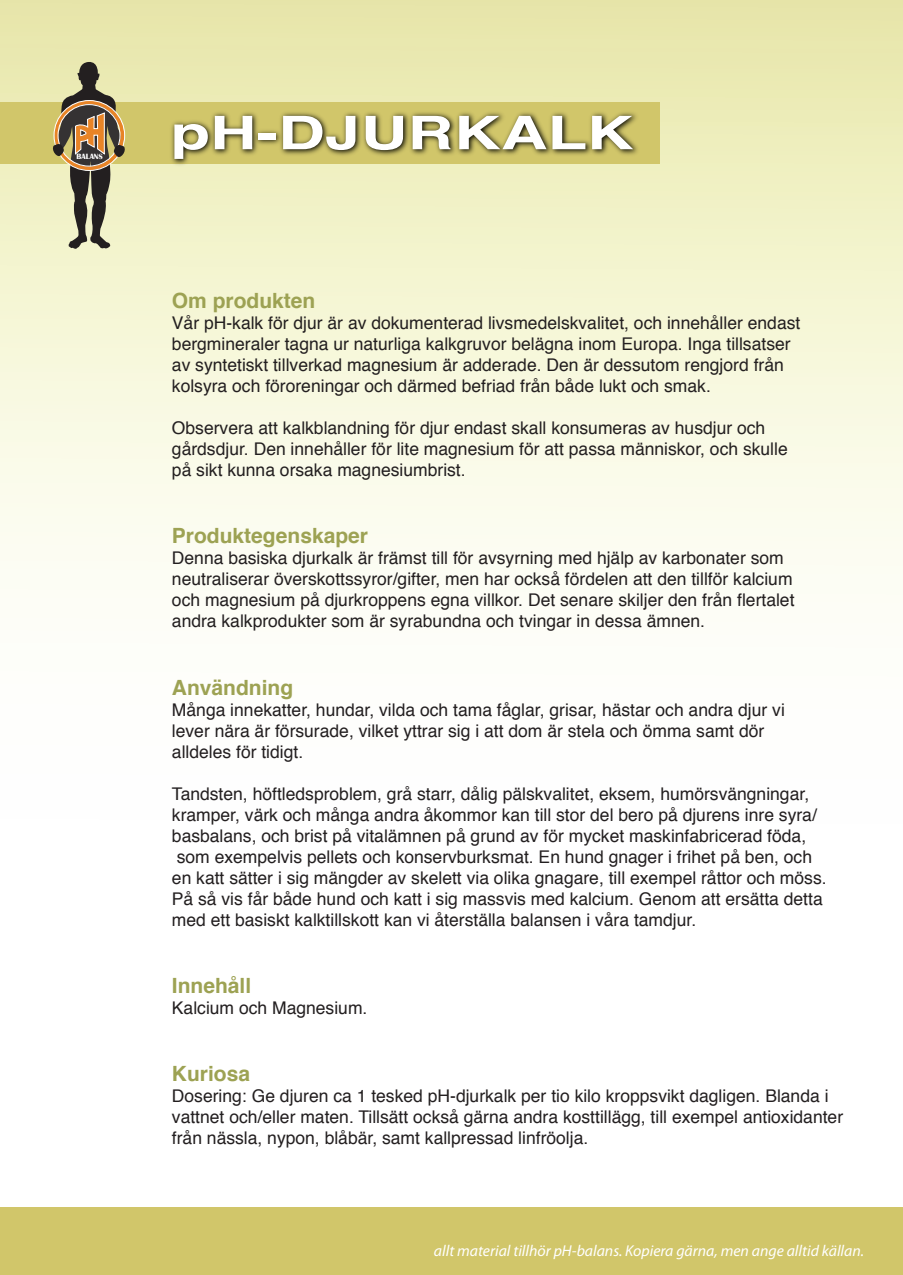
<style>
.page{position:relative;width:903px;height:1275px;background:#fff}
.page>*{position:absolute;margin:0;border:0;box-sizing:border-box;transform-origin:0 0}
.t1{font:700 21px "Helvetica";color:#9da253}
.t2{font:17.5px/21px "Helvetica";color:#231f20}
.t3{font:italic 15.75px "Myriad Pro";color:#fff}
.t4{font:700 7.88px "Britannic";color:#fff}
</style>
<div class="page">
<div style="left:0;top:0;width:903px;height:968px;background:linear-gradient(to bottom,#ececb4,#fff)"></div>
<div style="left:0;top:1208px;width:903px;height:67px;background:#d1c66a"></div>
<div style="left:0;top:102px;width:659px;height:62px;background:#d1c66a"></div>
<img style="left:168px;top:112px;width:474px;height:56px">
<svg style="left:174px;top:124px;width:34px;height:35px"></svg>
<svg style="left:215px;top:116px;width:37px;height:33px"></svg>
<div style="left:258px;top:133px;width:18px;height:6px;background:#fff"></div>
<svg style="left:283px;top:116px;width:72px;height:34px"></svg>
<svg style="left:366px;top:116px;width:37px;height:34px"></svg>
<svg style="left:413px;top:116px;width:37px;height:33px"></svg>
<svg style="left:459px;top:116px;width:87px;height:33px"></svg>
<svg style="left:552px;top:116px;width:33px;height:33px"></svg>
<svg style="left:592px;top:116px;width:41px;height:33px"></svg>
<svg style="left:51px;top:61px;width:76px;height:188px;background:#a69c79"></svg>
<p class="t4" style="left:77px;top:152px;width:28px">BALANS</p>
<p class="t1" style="left:172px;top:284px;width:145px">Om produkten</p>
<p class="t2" style="left:172px;top:313px;width:630px">Vår pH-kalk för djur är av dokumenterad livsmedelskvalitet, och innehåller endast bergmineraler tagna ur naturliga kalkgruvor belägna inom Europa. Inga tillsatser av syntetiskt tillverkad magnesium är adderade. Den är dessutom rengjord från kolsyra och föroreningar och därmed befriad från både lukt och smak.</p>
<p class="t2" style="left:172px;top:418px;width:617px">Observera att kalkblandning för djur endast skall konsumeras av husdjur och gårdsdjur. Den innehåller för lite magnesium för att passa människor, och skulle på sikt kunna orsaka magnesiumbrist.</p>
<p class="t1" style="left:172px;top:519px;width:198px">Produktegenskaper</p>
<p class="t2" style="left:172px;top:548px;width:624px">Denna basiska djurkalk är främst till för avsyrning med hjälp av karbonater som neutraliserar överskottssyror/gifter, men har också fördelen att den tillför kalcium och magnesium på djurkroppens egna villkor. Det senare skiljer den från flertalet andra kalkprodukter som är syrabundna och tvingar in dessa ämnen.</p>
<p class="t1" style="left:172px;top:670px;width:123px">Användning</p>
<p class="t2" style="left:172px;top:699px;width:614px">Många innekatter, hundar, vilda och tama fåglar, grisar, hästar och andra djur vi lever nära är försurade, vilket yttrar sig i att dom är stela och ömma samt dör alldeles för tidigt.</p>
<p class="t2" style="left:172px;top:783px;width:656px">Tandsten, höftledsproblem, grå starr, dålig pälskvalitet, eksem, humörsvängningar, kramper, värk och många andra åkommor kan till stor del bero på djurens inre syra/ basbalans, och brist på vitalämnen på grund av för mycket maskinfabricerad föda, som exempelvis pellets och konservburksmat. En hund gnager i frihet på ben, och en katt sätter i sig mängder av skelett via olika gnagare, till exempel råttor och möss.<br>På så vis får både hund och katt i sig massvis med kalcium. Genom att ersätta detta med ett basiskt kalktillskott kan vi återställa balansen i våra tamdjur.</p>
<p class="t1" style="left:172px;top:968px;width:81px">Innehåll</p>
<p class="t2" style="left:172px;top:998px;width:197px">Kalcium och Magnesium.</p>
<p class="t1" style="left:172px;top:1057px;width:80px">Kuriosa</p>
<p class="t2" style="left:172px;top:1086px;width:673px">Dosering: Ge djuren ca 1 tesked pH-djurkalk per tio kilo kroppsvikt dagligen. Blanda i vattnet och/eller maten. Tillsätt också gärna andra kosttillägg, till exempel antioxidanter från nässla, nypon, blåbär, samt kallpressad linfröolja.</p>
<p class="t3" style="left:434px;top:1241px;width:432px">allt material tillhör pH-balans. Kopiera gärna, men ange alltid källan.</p>
</div>
